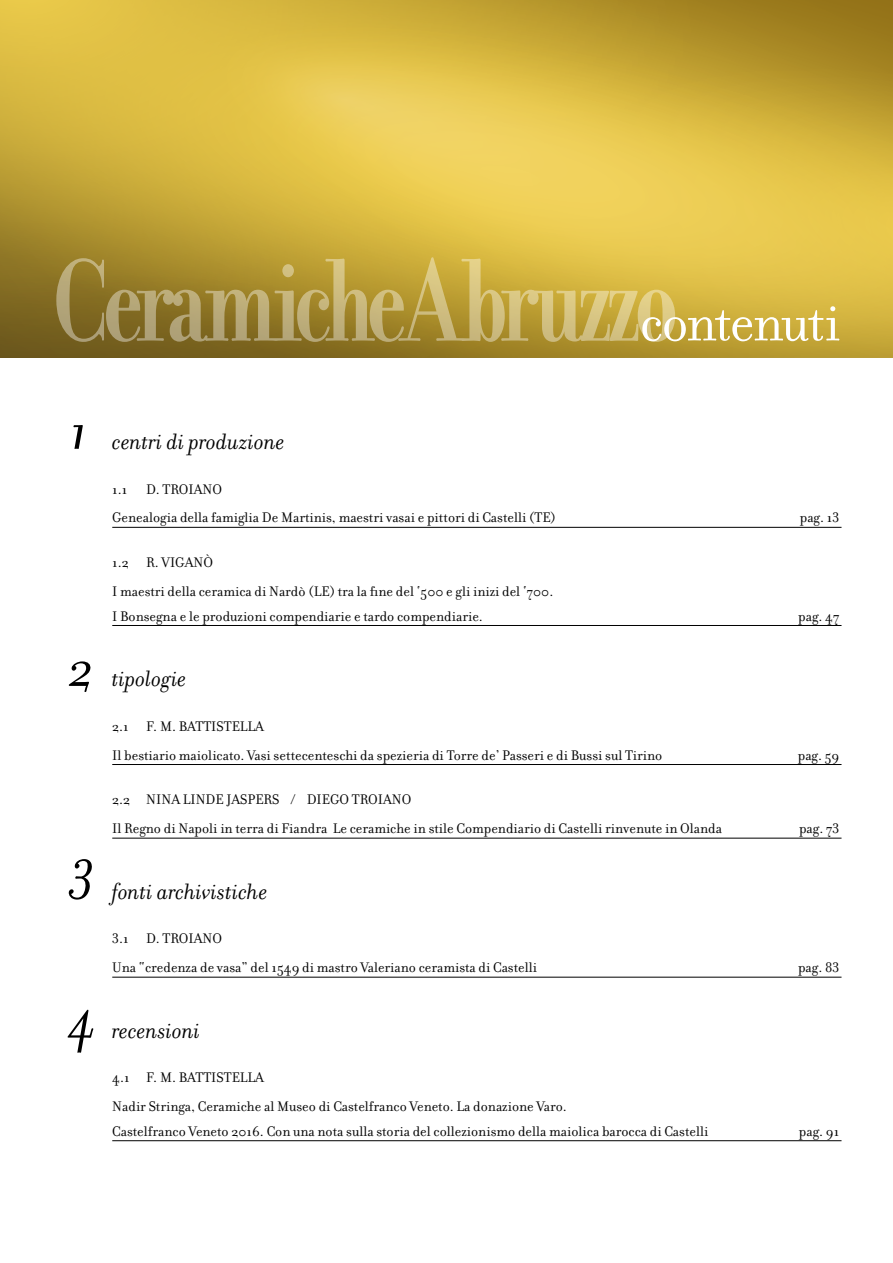
<style>
.page{position:relative;width:893px;height:1263px;background:#fff}
.page>*{position:absolute;margin:0;border:0;box-sizing:border-box;transform-origin:0 0}
.t1{font:italic 60px "Filosofia";color:#000}
.t2{font:57px "Filosofia";letter-spacing:-.03em;color:#fff}
.t3{font:italic 24px "Filosofia";letter-spacing:-.005em;color:#000}
.t4{font:15px/28.8px "Filosofia";color:#000}
</style>
<div class="page">
<svg style="left:0;top:0;width:893px;height:357px;background:#d1b240"></svg>
<svg style="left:56px;top:257px;width:619px;height:85px;background:#b69d48"></svg>
<hr style="left:112px;top:527px;width:729px;height:1px;background:#000">
<hr style="left:112px;top:625px;width:729px;height:1px;background:#000">
<hr style="left:112px;top:764px;width:729px;height:1px;background:#000">
<hr style="left:112px;top:838px;width:729px;height:1px;background:#000">
<hr style="left:112px;top:977px;width:729px;height:1px;background:#000">
<hr style="left:112px;top:1140px;width:729px;height:1px;background:#000">
<h1 class="t1" style="left:70px;top:398px;width:22px">1</h1>
<h3 class="t3" style="left:112px;top:428px;width:174px">centri di produzione</h3>
<p class="t4" style="left:112px;top:475px;width:445px">1.1 D. TROIANO<br>Genealogia della famiglia De Martinis, maestri vasai e pittori di Castelli (TE)</p>
<h2 class="t2" style="left:640px;top:291px;width:202px">contenuti</h2>
<p class="t4" style="left:800px;top:503px;width:41px">pag. 13</p>
<p class="t4" style="left:112px;top:548px;width:443px">1.2 R. VIGANÒ<br>I maestri della ceramica di Nardò (LE) tra la fine del ‘500 e gli inizi del ‘700.</p>
<p class="t4" style="left:112px;top:602px;width:372px">I Bonsegna e le produzioni compendiarie e tardo compendiarie.</p>
<p class="t4" style="left:798px;top:602px;width:43px">pag. 47</p>
<h1 class="t1" style="left:70px;top:635px;width:26px">2</h1>
<h3 class="t3" style="left:112px;top:665px;width:76px">tipologie</h3>
<p class="t4" style="left:112px;top:712px;width:552px">2.1 F. M. BATTISTELLA<br>Il bestiario maiolicato. Vasi settecenteschi da spezieria di Torre de’ Passeri e di Bussi sul Tirino</p>
<h1 class="t1" style="left:70px;top:848px;width:26px">3</h1>
<p class="t4" style="left:112px;top:785px;width:611px">2.2 NINA LINDE JASPERS / DIEGO TROIANO<br>Il Regno di Napoli in terra di Fiandra Le ceramiche in stile Compendiario di Castelli rinvenute in Olanda</p>
<h3 class="t3" style="left:112px;top:878px;width:157px">fonti archivistiche</h3>
<p class="t4" style="left:112px;top:924px;width:426px">3.1 D. TROIANO<br>Una “credenza de vasa” del 1549 di mastro Valeriano ceramista di Castelli</p>
<p class="t4" style="left:798px;top:741px;width:43px">pag. 59</p>
<p class="t4" style="left:799px;top:814px;width:42px">pag. 73</p>
<p class="t4" style="left:798px;top:953px;width:43px">pag. 83</p>
<h1 class="t1" style="left:70px;top:987px;width:29px">4</h1>
<h3 class="t3" style="left:112px;top:1017px;width:90px">recensioni</h3>
<p class="t4" style="left:112px;top:1063px;width:456px">4.1 F. M. BATTISTELLA<br>Nadir Stringa, Ceramiche al Museo di Castelfranco Veneto. La donazione Varo.</p>
<p class="t4" style="left:112px;top:1117px;width:598px">Castelfranco Veneto 2016. Con una nota sulla storia del collezionismo della maiolica barocca di Castelli</p>
<p class="t4" style="left:799px;top:1117px;width:42px">pag. 91</p>
</div>
